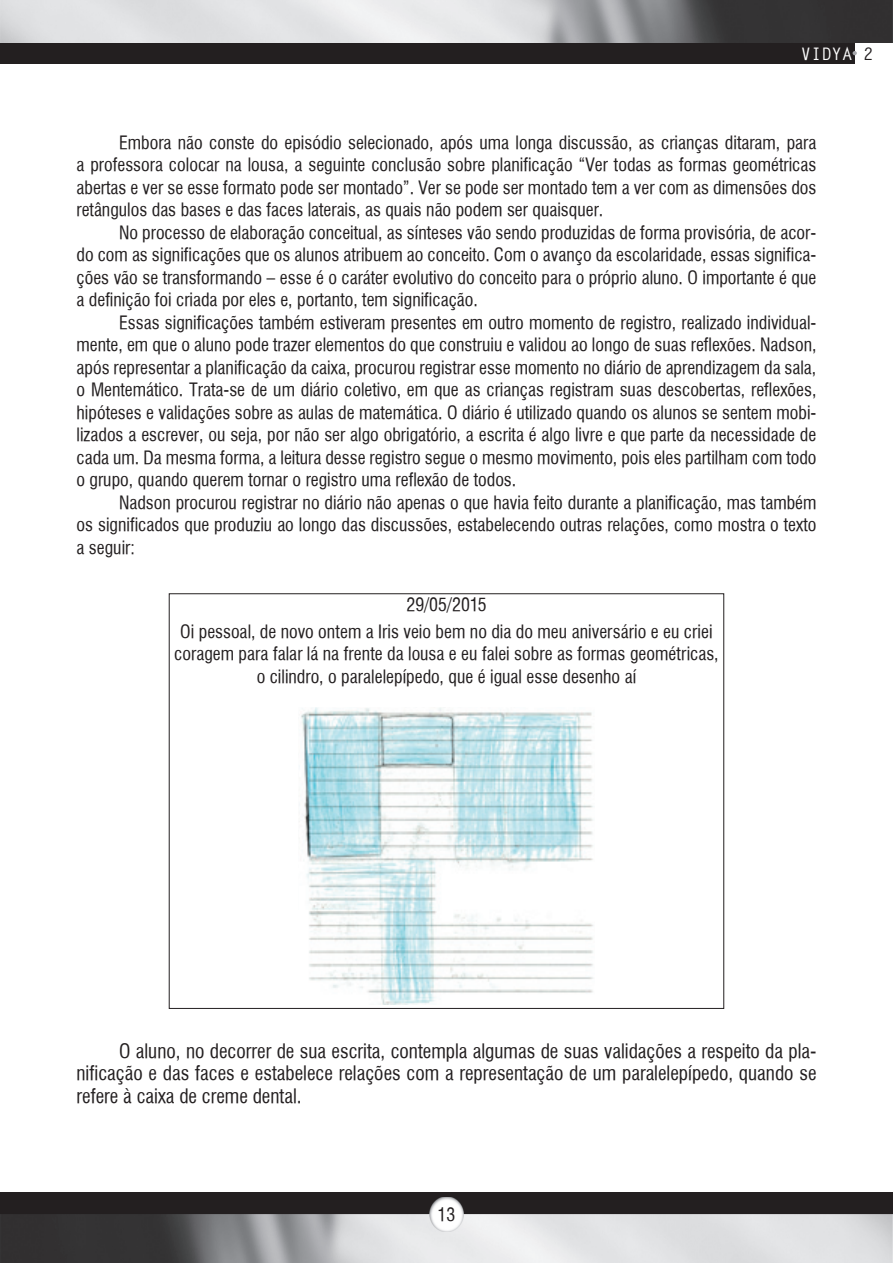
<style>
.page{position:relative;width:893px;height:1263px;background:#fff}
.page>*{position:absolute;margin:0;border:0;box-sizing:border-box;transform-origin:0 0}
.t1{font:19.5px/22.5px "Halvett Condensed";color:#231f20;text-align:justify}
.t2{font:18px/22.5px "Halvett Condensed";color:#231f20;text-align:justify}
.t3{font:700 17.25px "Letter Gothic Std";color:#fff}
.s1{color:#231f20}
</style>
<div class="page">
<div style="left:0;top:0;width:855px;height:64px;background:#231f20"></div>
<img style="left:0;top:0;width:893px;height:43px">
<svg style="left:853px;top:51px;width:4px;height:4px"></svg>
<div style="left:0;top:1193px;width:893px;height:70px;background:#231f20"></div>
<img style="left:0;top:1214px;width:893px;height:49px">
<img style="left:429px;top:1197px;width:34px;height:34px">
<img style="left:301px;top:707px;width:293px;height:297px">
<p class="t3" style="left:801px;top:43px;width:74px">VIDYA <span class="s1">2</span></p>
<p class="t2" style="left:77px;top:131px;width:741px;text-indent:43px">Embora não conste do episódio selecionado, após uma longa discussão, as crianças ditaram, para a professora colocar na lousa, a seguinte conclusão sobre planificação “Ver todas as formas geométricas abertas e ver se esse formato pode ser montado”. Ver se pode ser montado tem a ver com as dimensões dos retângulos das bases e das faces laterais, as quais não podem ser quaisquer.</p>
<p class="t2" style="left:77px;top:221px;width:741px;text-indent:43px">No processo de elaboração conceitual, as sínteses vão sendo produzidas de forma provisória, de acor&shy;do com as significações que os alunos atribuem ao conceito. Com o avanço da escolaridade, essas significa&shy;ções vão se transformando – esse é o caráter evolutivo do conceito para o próprio aluno. O importante é que a definição foi criada por eles e, portanto, tem significação.</p>
<p class="t2" style="left:77px;top:311px;width:741px;text-indent:43px">Essas significações também estiveram presentes em outro momento de registro, realizado individual&shy;mente, em que o aluno pode trazer elementos do que construiu e validou ao longo de suas reflexões. Nadson, após representar a planificação da caixa, procurou registrar esse momento no diário de aprendizagem da sala, o Mentemático. Trata-se de um diário coletivo, em que as crianças registram suas descobertas, reflexões, hipóteses e validações sobre as aulas de matemática. O diário é utilizado quando os alunos se sentem mobi&shy;lizados a escrever, ou seja, por não ser algo obrigatório, a escrita é algo livre e que parte da necessidade de cada um. Da mesma forma, a leitura desse registro segue o mesmo movimento, pois eles partilham com todo o grupo, quando querem tornar o registro uma reflexão de todos.</p>
<p class="t2" style="left:77px;top:491px;width:741px;text-indent:43px">Nadson procurou registrar no diário não apenas o que havia feito durante a planificação, mas também os significados que produziu ao longo das discussões, estabelecendo outras relações, como mostra o texto a seguir:</p>
<p class="t2" style="left:180px;top:591px;width:534px;line-height:26.7px;text-align:center">29/05/2015<br>Oi pessoal, de novo ontem a Iris veio bem no dia do meu aniversário e eu criei</p>
<p class="t2" style="left:174px;top:643px;width:546px;text-align:center">coragem para falar lá na frente da lousa e eu falei sobre as formas geométricas, o cilindro, o paralelepípedo, que é igual esse desenho aí</p>
<p class="t1" style="left:77px;top:1039px;width:741px;text-indent:43px">O aluno, no decorrer de sua escrita, contempla algumas de suas validações a respeito da pla&shy;nificação e das faces e estabelece relações com a representação de um paralelepípedo, quando se refere à caixa de creme dental.</p>
<p class="t2" style="left:438px;top:1203px;width:19px">13</p>
</div>
